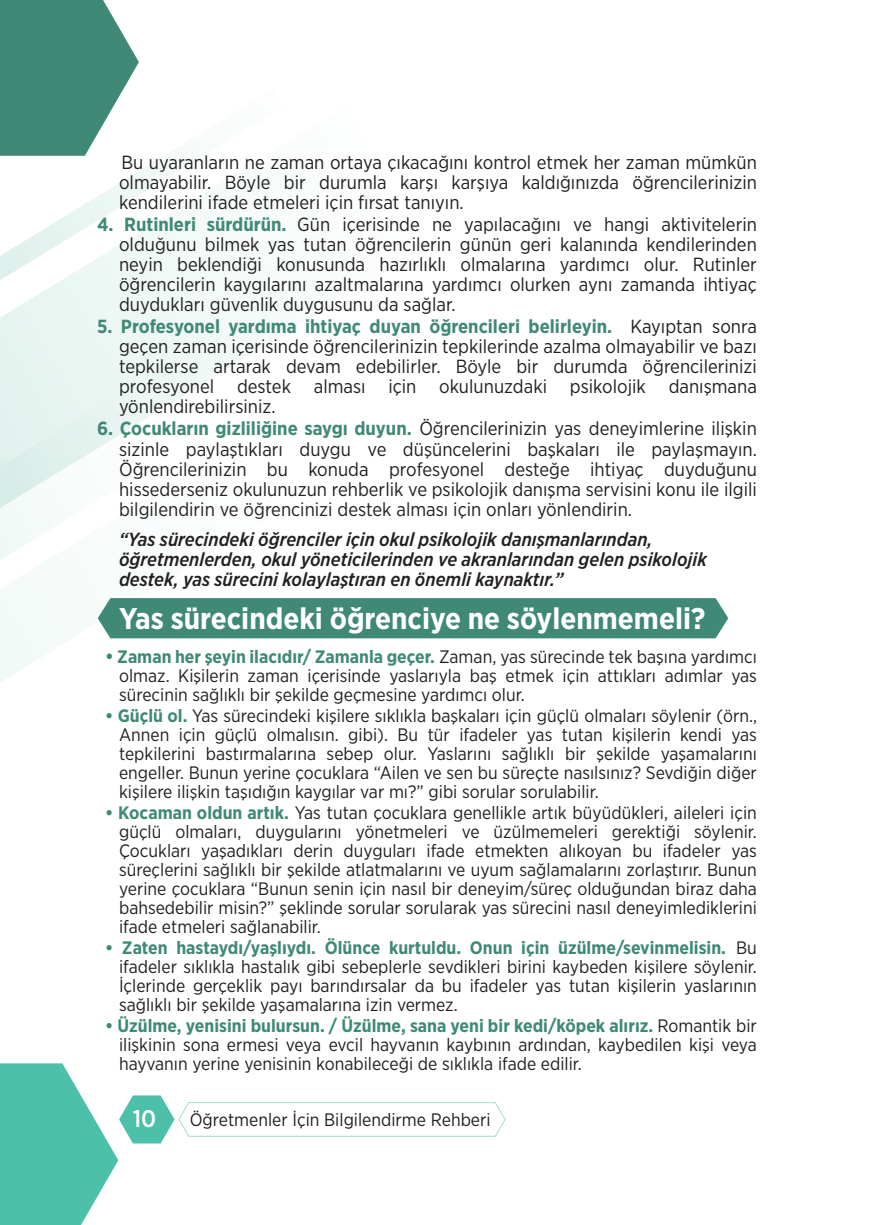
<style>
.page{position:relative;width:876px;height:1225px;background:#fff}
.page>*{position:absolute;margin:0;border:0;box-sizing:border-box;transform-origin:0 0}
.t1{font:700 30px "Gotham Narrow";color:#fff}
.t2{font:500 24px "Gotham Narrow";color:#fff}
.t3{font:19px/20px "Gotham Narrow";color:#231f20;text-align:justify}
.t4{font:italic 500 19px/20px "Gotham Narrow";color:#231f20}
.t5{font:18px/19px "Gotham Narrow";color:#231f20;text-align:justify}
.s1{font-weight:700;color:#3f8976}
.s2{font-weight:700;font-size:19px;color:#3f8976}
</style>
<div class="page">
<svg style="left:0;top:508px;width:266px;height:174px"></svg>
<svg style="left:0;top:149px;width:270px;height:359px"></svg>
<svg style="left:0;top:1063px;width:506px;height:162px"></svg>
<svg style="left:0;top:0;width:139px;height:156px"></svg>
<div style="left:98px;top:598px;width:630px;height:40px;background:#3f8976"></div>
<p class="t3" style="left:119px;top:153px;width:639px">Bu uyaranların ne zaman ortaya çıkacağını kontrol etmek her zaman mümkün olmayabilir. Böyle bir durumla karşı karşıya kaldığınızda öğrencilerinizin kendilerini ifade etmeleri için fırsat tanıyın.</p>
<p class="t3" style="left:119px;top:215px;width:639px;text-indent:-22px"><span class="s1">4. Rutinleri sürdürün.</span> Gün içerisinde ne yapılacağını ve hangi aktivitelerin olduğunu bilmek yas tutan öğrencilerin günün geri kalanında kendilerinden neyin beklendiği konusunda hazırlıklı olmalarına yardımcı olur. Rutinler öğrencilerin kaygılarını azaltmalarına yardımcı olurken aynı zamanda ihtiyaç duydukları güvenlik duygusunu da sağlar.</p>
<p class="t3" style="left:119px;top:317px;width:639px;text-indent:-22px"><span class="s1">5. Profesyonel yardıma ihtiyaç duyan öğrencileri belirleyin.</span> Kayıptan sonra geçen zaman içerisinde öğrencilerinizin tepkilerinde azalma olmayabilir ve bazı tepkilerse artarak devam edebilirler. Böyle bir durumda öğrencilerinizi profesyonel destek alması için okulunuzdaki psikolojik danışmana yönlendirebilirsiniz.</p>
<p class="t3" style="left:119px;top:419px;width:639px;text-indent:-22px"><span class="s1">6. Çocukların gizliliğine saygı duyun.</span> Öğrencilerinizin yas deneyimlerine ilişkin sizinle paylaştıkları duygu ve düşüncelerini başkaları ile paylaşmayın.<br>Öğrencilerinizin bu konuda profesyonel desteğe ihtiyaç duyduğunu hissederseniz okulunuzun rehberlik ve psikolojik danışma servisini konu ile ilgili bilgilendirin ve öğrencinizi destek alması için onları yönlendirin.</p>
<p class="t4" style="left:119px;top:530px;width:589px">“Yas sürecindeki öğrenciler için okul psikolojik danışmanlarından, öğretmenlerden, okul yöneticilerinden ve akranlarından gelen psikolojik destek, yas sürecini kolaylaştıran en önemli kaynaktır.”</p>
<h1 class="t1" style="left:119px;top:602px;width:588px">Yas sürecindeki öğrenciye ne söylenmemeli?</h1>
<p class="t5" style="left:119px;top:647px;width:639px;text-indent:-14px"><span class="s2">•</span> <span class="s1">Zaman her şeyin ilacıdır/ Zamanla geçer.</span> Zaman, yas sürecinde tek başına yardımcı olmaz. Kişilerin zaman içerisinde yaslarıyla baş etmek için attıkları adımlar yas sürecinin sağlıklı bir şekilde geçmesine yardımcı olur.</p>
<p class="t5" style="left:119px;top:706px;width:639px;text-indent:-14px"><span class="s1">• Güçlü ol.</span> Yas sürecindeki kişilere sıklıkla başkaları için güçlü olmaları söylenir (örn., Annen için güçlü olmalısın. gibi). Bu tür ifadeler yas tutan kişilerin kendi yas tepkilerini bastırmalarına sebep olur. Yaslarını sağlıklı bir şekilde yaşamalarını engeller. Bunun yerine çocuklara “Ailen ve sen bu süreçte nasılsınız? Sevdiğin diğer kişilere ilişkin taşıdığın kaygılar var mı?” gibi sorular sorulabilir.</p>
<p class="t5" style="left:119px;top:803px;width:639px;text-indent:-14px"><span class="s1">• Kocaman oldun artık.</span> Yas tutan çocuklara genellikle artık büyüdükleri, aileleri için güçlü olmaları, duygularını yönetmeleri ve üzülmemeleri gerektiği söylenir.<br>Çocukları yaşadıkları derin duyguları ifade etmekten alıkoyan bu ifadeler yas süreçlerini sağlıklı bir şekilde atlatmalarını ve uyum sağlamalarını zorlaştırır. Bunun yerine çocuklara “Bunun senin için nasıl bir deneyim/süreç olduğundan biraz daha bahsedebilir misin?” şeklinde sorular sorularak yas sürecini nasıl deneyimlediklerini ifade etmeleri sağlanabilir.</p>
<p class="t5" style="left:119px;top:938px;width:639px;text-indent:-14px"><span class="s1">• Zaten hastaydı/yaşlıydı. Ölünce kurtuldu. Onun için üzülme/sevinmelisin.</span> Bu ifadeler sıklıkla hastalık gibi sebeplerle sevdikleri birini kaybeden kişilere söylenir.<br>İçlerinde gerçeklik payı barındırsalar da bu ifadeler yas tutan kişilerin yaslarının sağlıklı bir şekilde yaşamalarına izin vermez.</p>
<p class="t5" style="left:119px;top:1016px;width:639px;text-indent:-14px"><span class="s1">• Üzülme, yenisini bulursun. / Üzülme, sana yeni bir kedi/köpek alırız.</span> Romantik bir ilişkinin sona ermesi veya evcil hayvanın kaybının ardından, kaybedilen kişi veya hayvanın yerine yenisinin konabileceği de sıklıkla ifade edilir.</p>
<h2 class="t2" style="left:133px;top:1107px;width:25px">10</h2>
<p class="t5" style="left:190px;top:1111px;width:302px">Öğretmenler İçin Bilgilendirme Rehberi</p>
</div>
